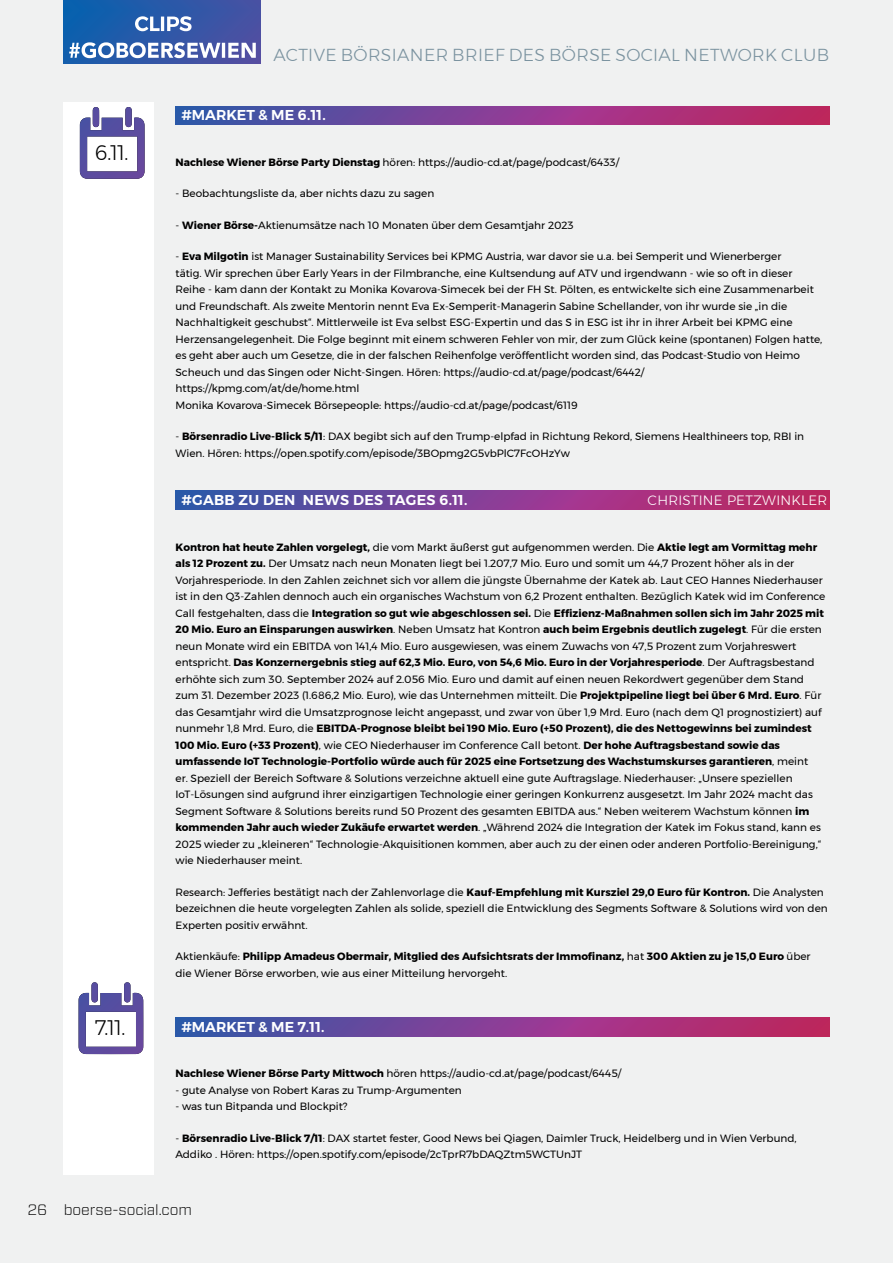
<style>
.page{position:relative;width:893px;height:1263px;background:#f0f1f1}
.page>*{position:absolute;margin:0;border:0;box-sizing:border-box;transform-origin:0 0}
.t1{font:300 21px "Montserrat";color:#000;scale:.95 1}
.t2{font:300 17.25px "Montserrat";letter-spacing:.02em;color:#7b93a0}
.t3{font:300 15px "Vitesse Sans";letter-spacing:-.005em;color:#000}
.t4{font:600 14.25px "Montserrat";color:#fff}
.t5{font:600 14.25px "Montserrat";letter-spacing:.02em;color:#fff}
.t6{font:300 13.5px "Montserrat";letter-spacing:.02em;color:#fff}
.t7{font:10.5px/16.5px "Montserrat";color:#000}
.t8{font:700 10.5px/16.5px "Montserrat";color:#000}
.s1{font-weight:700}
.s2{font-weight:400}
</style>
<div class="page">
<div style="left:64px;top:102px;width:90px;height:1073px;background:#fff"></div>
<svg style="left:176px;top:106px;width:653px;height:19px;background:#833d8d"></svg>
<svg style="left:176px;top:491px;width:653px;height:18px;background:#833d8d"></svg>
<svg style="left:176px;top:1017px;width:653px;height:19px;background:#833d8d"></svg>
<div style="left:64px;top:10px;width:196px;height:53px;background:linear-gradient(to right,#0a60ae,#4e50a2)"></div>
<svg style="left:64px;top:0;width:196px;height:10px;background:#2659a8"></svg>
<svg style="left:69px;top:42px;width:187px;height:16px"></svg>
<svg style="left:135px;top:16px;width:57px;height:15px"></svg>
<svg style="left:80px;top:107px;width:65px;height:72px"></svg>
<svg style="left:79px;top:982px;width:64px;height:72px"></svg>
<h1 class="t1" style="left:95px;top:136px;width:37px">6.11.</h1>
<h1 class="t1" style="left:95px;top:1012px;width:33px">7.11.</h1>
<h2 class="t2" style="left:273px;top:42px;width:557px">ACTIVE BÖRSIANER BRIEF DES BÖRSE SOCIAL NETWORK CLUB</h2>
<h3 class="t4" style="left:181px;top:104px;width:146px">#MARKET &amp; ME 6.11.</h3>
<p class="t7" style="left:176px;top:154px;width:445px"><span class="s1">Nachlese Wiener Börse Party Dienstag</span> hören: https://audio-cd.at/page/podcast/6433/</p>
<p class="t7" style="left:176px;top:185px;width:260px">- Beobachtungsliste da, aber nichts dazu zu sagen</p>
<p class="t7" style="left:176px;top:217px;width:400px">- <span class="s1">Wiener Börse-</span>Aktienumsätze nach 10 Monaten über dem Gesamtjahr 2023</p>
<p class="t7" style="left:176px;top:248px;width:648px">- <span class="s1">Eva Milgotin</span> ist Manager Sustainability Services bei KPMG Austria, war davor sie u.a. bei Semperit und Wienerberger<br>tätig. Wir sprechen über Early Years in der Filmbranche, eine Kultsendung auf ATV und irgendwann - wie so oft in dieser Reihe - kam dann der Kontakt zu Monika Kovarova-Simecek bei der FH St. Pölten, es entwickelte sich eine Zusammenarbeit und Freundschaft. Als zweite Mentorin nennt Eva Ex-Semperit-Managerin Sabine Schellander, von ihr wurde sie „in die Nachhaltigkeit geschubst“. Mittlerweile ist Eva selbst ESG-Expertin und das S in ESG ist ihr in ihrer Arbeit bei KPMG eine Herzensangelegenheit. Die Folge beginnt mit einem schweren Fehler von mir, der zum Glück keine (spontanen) Folgen hatte, es geht aber auch um Gesetze, die in der falschen Reihenfolge veröffentlicht worden sind, das Podcast-Studio von Heimo Scheuch und das Singen oder Nicht-Singen. Hören: https://audio-cd.at/page/podcast/6442/ https://kpmg.com/at/de/home.html<br>Monika Kovarova-Simecek Börsepeople: https://audio-cd.at/page/podcast/6119</p>
<p class="t7" style="left:176px;top:428px;width:630px">- <span class="s1">Börsenradio Live-Blick 5/11</span>: DAX begibt sich auf den Trump-elpfad in Richtung Rekord, Siemens Healthineers top, RBI in<br>Wien. Hören: https://open.spotify.com/episode/3BOpmg2G5vbPlC7FcOHzYw</p>
<h3 class="t5" style="left:181px;top:489px;width:288px">#GABB ZU DEN NEWS DES TAGES 6.11.</h3>
<p class="t6" style="left:648px;top:490px;width:181px">CHRISTINE PETZWINKLER</p>
<p class="t7" style="left:176px;top:538px;width:651px"><span class="s1">Kontron hat heute Zahlen vorgelegt,</span> die vom Markt äußerst gut aufgenommen werden. Die <span class="s1">Aktie legt am Vormittag mehr als 12 Prozent zu.</span> Der Umsatz nach neun Monaten liegt bei 1.207,7 Mio. Euro und somit um 44,7 Prozent höher als in der Vorjahresperiode. In den Zahlen zeichnet sich vor allem die jüngste Übernahme der Katek ab. Laut CEO Hannes Niederhauser ist in den Q3-Zahlen dennoch auch ein organisches Wachstum von 6,2 Prozent enthalten. Bezüglich Katek wid im Conference Call festgehalten, dass die <span class="s1">Integration so gut wie abgeschlossen sei.</span> Die <span class="s1">Effizienz-Maßnahmen sollen sich im Jahr 2025 mit 20 Mio. Euro an Einsparungen auswirken</span>. Neben Umsatz hat Kontron <span class="s1">auch beim Ergebnis deutlich zugelegt</span>. Für die ersten neun Monate wird ein EBITDA von 141,4 Mio. Euro ausgewiesen, was einem Zuwachs von 47,5 Prozent zum Vorjahreswert entspricht. <span class="s1">Das Konzernergebnis stieg auf 62,3 Mio. Euro, von 54,6 Mio. Euro in der Vorjahresperiode</span>. Der Auftragsbestand erhöhte sich zum 30. September 2024 auf 2.056 Mio. Euro und damit auf einen neuen Rekordwert gegenüber dem Stand zum 31. Dezember 2023 (1.686,2 Mio. Euro), wie das Unternehmen mitteilt. Die <span class="s1">Projektpipeline liegt bei über 6 Mrd. Euro</span>. Für das Gesamtjahr wird die Umsatzprognose leicht angepasst, und zwar von über 1,9 Mrd. Euro (nach dem Q1 prognostiziert) auf nunmehr 1,8 Mrd. Euro, die <span class="s1">EBITDA-Prognose bleibt bei 190 Mio. Euro (+50 Prozent), die des Nettogewinns bei zumindest 100 Mio. Euro (+33 Prozent)</span>, wie CEO Niederhauser im Conference Call betont. <span class="s1">Der hohe Auftragsbestand sowie das umfassende IoT Technologie-Portfolio würde auch für 2025 eine Fortsetzung des Wachstumskurses garantieren</span>, meint<br>er. Speziell der Bereich Software &amp; Solutions verzeichne aktuell eine gute Auftragslage. Niederhauser: „Unsere speziellen IoT-Lösungen sind aufgrund ihrer einzigartigen Technologie einer geringen Konkurrenz ausgesetzt. Im Jahr 2024 macht das Segment Software &amp; Solutions bereits rund 50 Prozent des gesamten EBITDA aus.“ Neben weiterem Wachstum können <span class="s1">im kommenden Jahr auch wieder Zukäufe erwartet werden</span>. „Während 2024 die Integration der Katek im Fokus stand, kann es 2025 wieder zu „kleineren“ Technologie-Akquisitionen kommen, aber auch zu der einen oder anderen Portfolio-Bereinigung,“ wie Niederhauser meint.</p>
<p class="t7" style="left:176px;top:883px;width:654px">Research: Jefferies bestätigt nach der Zahlenvorlage die <span class="s1">Kauf-Empfehlung mit Kursziel 29,0 Euro für Kontron.</span> Die Analysten bezeichnen die heute vorgelegten Zahlen als solide, speziell die Entwicklung des Segments Software &amp; Solutions wird von den<br>Experten positiv erwähnt.</p>
<p class="t8" style="left:176px;top:948px;width:637px"><span class="s2">Aktienkäufe:</span> Philipp Amadeus Obermair, Mitglied des Aufsichtsrats der Immofinanz, <span class="s2">hat</span> 300 Aktien zu je 15,0 Euro <span class="s2">über die Wiener Börse erworben, wie aus einer Mitteilung hervorgeht.</span></p>
<h3 class="t4" style="left:181px;top:1015px;width:145px">#MARKET &amp; ME 7.11.</h3>
<p class="t7" style="left:176px;top:1065px;width:447px"><span class="s1">Nachlese Wiener Börse Party Mittwoch</span> hören https://audio-cd.at/page/podcast/6445/</p>
<p class="t7" style="left:176px;top:1081px;width:288px">- gute Analyse von Robert Karas zu Trump-Argumenten</p>
<p class="t7" style="left:176px;top:1098px;width:173px">- was tun Bitpanda und Blockpit?</p>
<p class="t7" style="left:176px;top:1129px;width:623px">- <span class="s1">Börsenradio Live-Blick 7/11</span>: DAX startet fester, Good News bei Qiagen, Daimler Truck, Heidelberg und in Wien Verbund,<br>Addiko . Hören: https://open.spotify.com/episode/2cTprR7bDAQZtm5WCTUnJT</p>
<h3 class="t3" style="left:28px;top:1199px;width:166px">26 boerse-social.com</h3>
</div>
